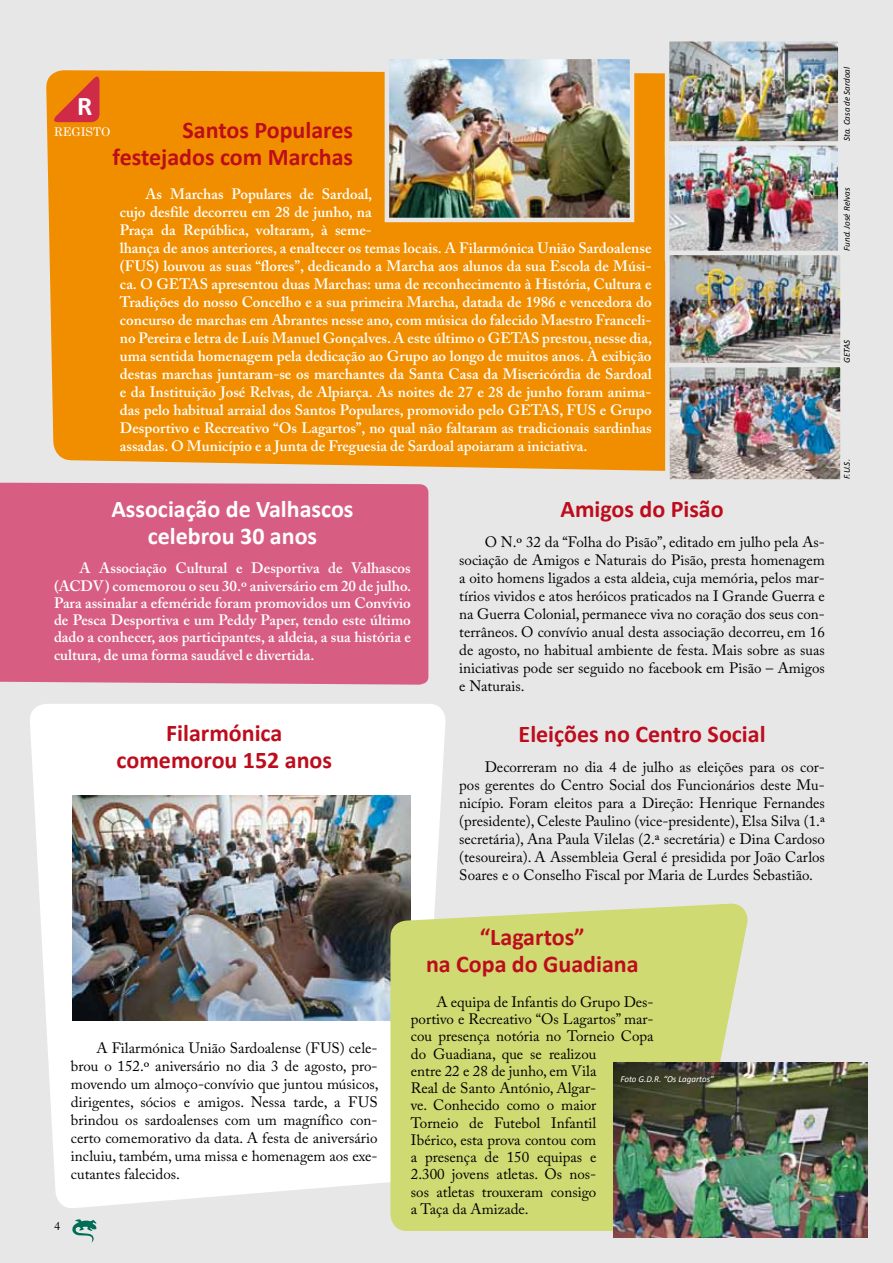
<style>
.page{position:relative;width:893px;height:1263px;background:#e7e7e8}
.page>*{position:absolute;margin:0;border:0;box-sizing:border-box;transform-origin:0 0}
.t1{font:700 27px "Calibri";color:#fff}
.t2{font:700 24px/27px "Calibri";color:#bd0d1d;text-align:center}
.t3{font:700 24px/27px "Calibri";color:#fff;text-align:center}
.t4{font:15px/18px "Adobe Caslon Pro";color:#000;text-align:justify}
.t5{font:600 15px/18px "Adobe Caslon Pro";color:#fff;text-align:justify}
.t6{font:12px "Century";color:#fff}
.t7{font:12px "Adobe Caslon Pro";color:#000}
.t8{font:italic 9px "Calibri";color:#000}
.t9{font:italic 9px "Calibri";color:#fff}
</style>
<div class="page">
<svg style="left:72px;top:1219px;width:25px;height:23px"></svg>
<svg style="left:30px;top:704px;width:416px;height:504px;background:#fcfcfc"></svg>
<img style="left:72px;top:795px;width:339px;height:225px">
<div style="left:390px;top:904px;width:358px;height:327px;background:#cfda72"></div>
<img style="left:613px;top:1062px;width:255px;height:176px">
<div style="left:0;top:483px;width:428px;height:202px;background:#d75e82"></div>
<div style="left:46px;top:70px;width:619px;height:401px;background:#f18e00"></div>
<img style="left:670px;top:42px;width:167px;height:99px">
<div style="left:665px;top:37px;width:177px;height:120px;border:4px solid #e7e7e8"></div>
<img style="left:670px;top:146px;width:167px;height:105px">
<div style="left:665px;top:141px;width:177px;height:120px;border:4px solid #e7e7e8"></div>
<img style="left:670px;top:256px;width:170px;height:107px">
<div style="left:665px;top:251px;width:180px;height:121px;border:4px solid #e7e7e8"></div>
<img style="left:390px;top:60px;width:239px;height:157px">
<div style="left:385px;top:55px;width:249px;height:167px;border:4px solid #e7e7e8"></div>
<img style="left:670px;top:368px;width:170px;height:111px">
<div style="left:665px;top:363px;width:180px;height:121px;border:4px solid #e7e7e8"></div>
<svg style="left:50px;top:73px;width:50px;height:49px;background:#e05d23"></svg>
<h1 class="t1" style="left:77px;top:89px;width:17px">R</h1>
<h2 class="t2" style="left:113px;top:117px;width:242px;text-align:right">Santos Populares festejados com Marchas</h2>
<p class="t6" style="left:54px;top:121px;width:58px">REGISTO</p>
<p class="t5" style="left:120px;top:185px;width:534px;text-align:left;text-indent:26px">As Marchas Populares de Sardoal,<br>cujo desfile decorreu em 28 de junho, na<br>Praça da República, voltaram, à seme-<br>lhança de anos anteriores, a enaltecer os temas locais. A Filarmónica União Sardoalense (FUS) louvou as suas “flores”, dedicando a Marcha aos alunos da sua Escola de Músi&shy;ca. O GETAS apresentou duas Marchas: uma de reconhecimento à História, Cultura e Tradições do nosso Concelho e a sua primeira Marcha, datada de 1986 e vencedora do concurso de marchas em Abrantes nesse ano, com música do falecido Maestro Franceli&shy;no Pereira e letra de Luís Manuel Gonçalves. A este último o GETAS prestou, nesse dia, uma sentida homenagem pela dedicação ao Grupo ao longo de muitos anos. À exibição destas marchas juntaram-se os marchantes da Santa Casa da Misericórdia de Sardoal e da Instituição José Relvas, de Alpiarça. As noites de 27 e 28 de junho foram anima&shy;das pelo habitual arraial dos Santos Populares, promovido pelo GETAS, FUS e Grupo Desportivo e Recreativo “Os Lagartos”, no qual não faltaram as tradicionais sardinhas assadas. O Município e a Junta de Freguesia de Sardoal apoiaram a iniciativa.</p>
<h2 class="t3" style="left:111px;top:496px;width:244px">Associação de Valhascos celebrou 30 anos</h2>
<p class="t5" style="left:54px;top:560px;width:359px;line-height:17.2px;text-indent:26px">A Associação Cultural e Desportiva de Valhascos (ACDV) comemorou o seu 30.º aniversário em 20 de julho.<br>Para assinalar a efeméride foram promovidos um Convívio de Pesca Desportiva e um Peddy Paper, tendo este último dado a conhecer, aos participantes, a aldeia, a sua história e cultura, de uma forma saudável e divertida.</p>
<h2 class="t2" style="left:117px;top:719px;width:217px">Filarmónica comemorou 152 anos</h2>
<h2 class="t2" style="left:560px;top:496px;width:165px">Amigos do Pisão</h2>
<p class="t4" style="left:459px;top:533px;width:367px;text-indent:26px">O N.º 32 da “Folha do Pisão”, editado em julho pela As&shy;sociação de Amigos e Naturais do Pisão, presta homenagem a oito homens ligados a esta aldeia, cuja memória, pelos mar&shy;tírios vividos e atos heróicos praticados na I Grande Guerra e na Guerra Colonial, permanece viva no coração dos seus con&shy;terrâneos. O convívio anual desta associação decorreu, em 16 de agosto, no habitual ambiente de festa. Mais sobre as suas iniciativas pode ser seguido no facebook em Pisão – Amigos e Naturais.</p>
<h2 class="t2" style="left:519px;top:720px;width:248px">Eleições no Centro Social</h2>
<p class="t4" style="left:459px;top:758px;width:367px;text-indent:26px">Decorreram no dia 4 de julho as eleições para os cor&shy;pos gerentes do Centro Social dos Funcionários deste Mu&shy;nicípio. Foram eleitos para a Direção: Henrique Fernandes (presidente), Celeste Paulino (vice-presidente), Elsa Silva (1.ª secretária), Ana Paula Vilelas (2.ª secretária) e Dina Cardoso (tesoureira). A Assembleia Geral é presidida por João Carlos Soares e o Conselho Fiscal por Maria de Lurdes Sebastião.</p>
<p class="t4" style="left:71px;top:1039px;width:309px;text-indent:26px">A Filarmónica União Sardoalense (FUS) cele&shy;brou o 152.º aniversário no dia 3 de agosto, pro&shy;movendo um almoço-convívio que juntou músicos, dirigentes, sócios e amigos. Nessa tarde, a FUS brindou os sardoalenses com um magnífico con&shy;certo comemorativo da data. A festa de aniversário incluiu, também, uma missa e homenagem aos exe&shy;cutantes falecidos.</p>
<p class="t7" style="left:54px;top:1218px;width:7px">4</p>
<h2 class="t2" style="left:426px;top:924px;width:214px">“Lagartos”<br>na Copa do Guadiana</h2>
<p class="t4" style="left:411px;top:993px;width:244px;line-height:17.2px;text-align:left;text-indent:26px">A equipa de Infantis do Grupo Des&shy;portivo e Recreativo “Os Lagartos” mar&shy;cou presença notória no Torneio Copa do Guadiana, que se realizou<br>entre 22 e 28 de junho, em Vila<br>Real de Santo António, Algar-<br>ve. Conhecido como o maior<br>Torneio de Futebol Infantil<br>Ibérico, esta prova contou com<br>a presença de 150 equipas e<br>2.300 jovens atletas. Os nos-<br>sos atletas trouxeram consigo<br>a Taça da Amizade.</p>
<p class="t9" style="left:620px;top:1073px;width:95px">Foto G.D.R. “Os Lagartos”</p>
<p class="t8" style="left:841px;top:141px;width:76px;rotate:-90deg">Sta. Casa de Sardoal</p>
<p class="t8" style="left:841px;top:251px;width:64px;rotate:-90deg">Fund. José Relvas</p>
<p class="t8" style="left:841px;top:363px;width:25px;rotate:-90deg">GETAS</p>
<p class="t8" style="left:841px;top:479px;width:21px;rotate:-90deg">F.U.S.</p>
</div>
